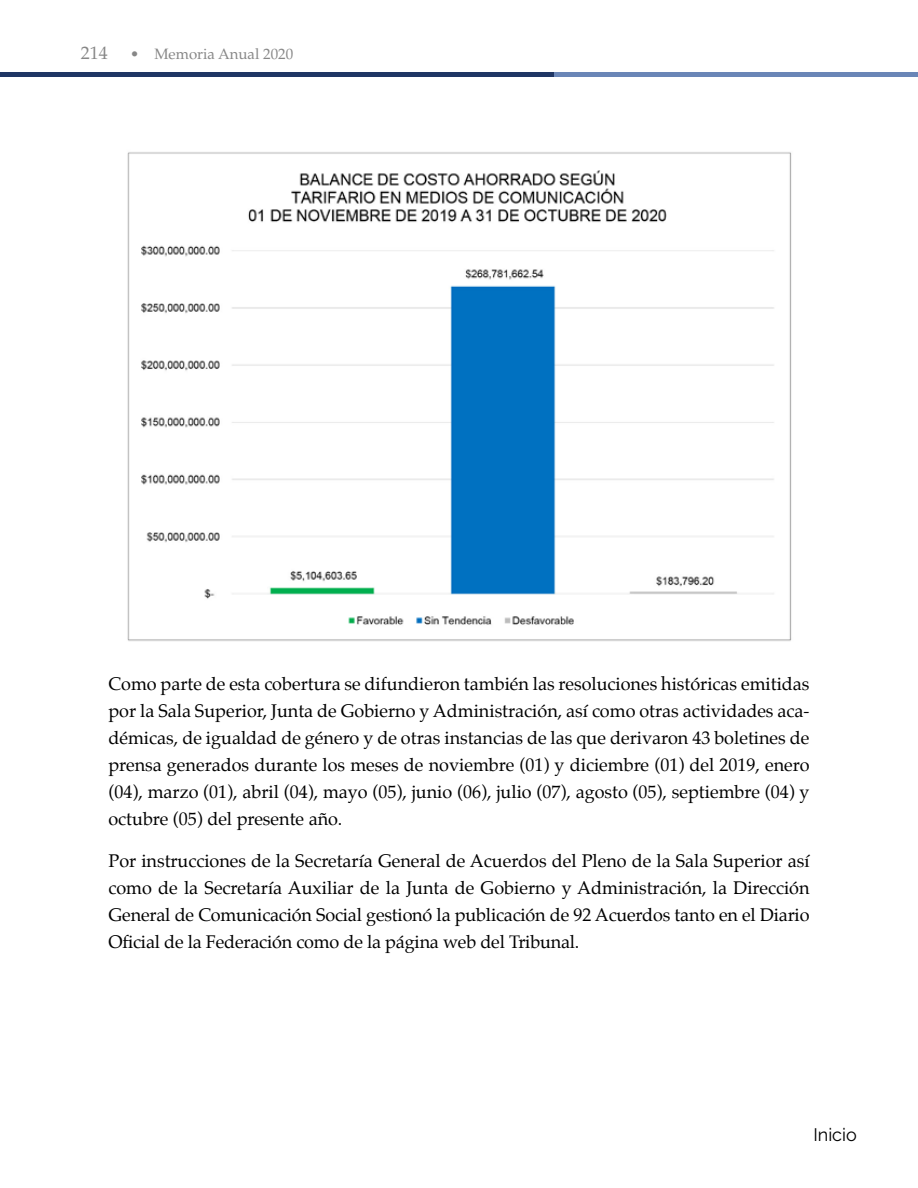
<style>
.page{position:relative;width:918px;height:1188px;background:#fff}
.page>*{position:absolute;margin:0;border:0;box-sizing:border-box;transform-origin:0 0}
.t1{font:18px/27px "Palatino";letter-spacing:-.01em;color:#000;text-align:justify}
.t2{font:18px "Raleway";color:#000}
.t3{font:18px "Palatino LT Std";color:#878787}
.t4{font:15px "Palatino LT Std";color:#878787}
</style>
<div class="page">
<div style="left:554px;top:72px;width:364px;height:5px;background:#6a86b7"></div>
<div style="left:0;top:72px;width:554px;height:5px;background:#1f3664"></div>
<img style="left:127px;top:152px;width:665px;height:489px">
<p class="t3" style="left:81px;top:42px;width:28px">214</p>
<p class="t4" style="left:130px;top:45px;width:164px">• Memoria Anual 2020</p>
<p class="t1" style="left:108px;top:671px;width:703px">Como parte de esta cobertura se difundieron también las resoluciones históricas emitidas por la Sala Superior, Junta de Gobierno y Administración, así como otras actividades aca&shy;démicas, de igualdad de género y de otras instancias de las que derivaron 43 boletines de prensa generados durante los meses de noviembre (01) y diciembre (01) del 2019, enero (04), marzo (01), abril (04), mayo (05), junio (06), julio (07), agosto (05), septiembre (04) y octubre (05) del presente año.</p>
<p class="t1" style="left:108px;top:848px;width:703px">Por instrucciones de la Secretaría General de Acuerdos del Pleno de la Sala Superior así como de la Secretaría Auxiliar de la Junta de Gobierno y Administración, la Dirección General de Comunicación Social gestionó la publicación de 92 Acuerdos tanto en el Diario Oficial de la Federación como de la página web del Tribunal.</p>
<p class="t2" style="left:813px;top:1124px;width:45px">Inicio</p>
</div>
